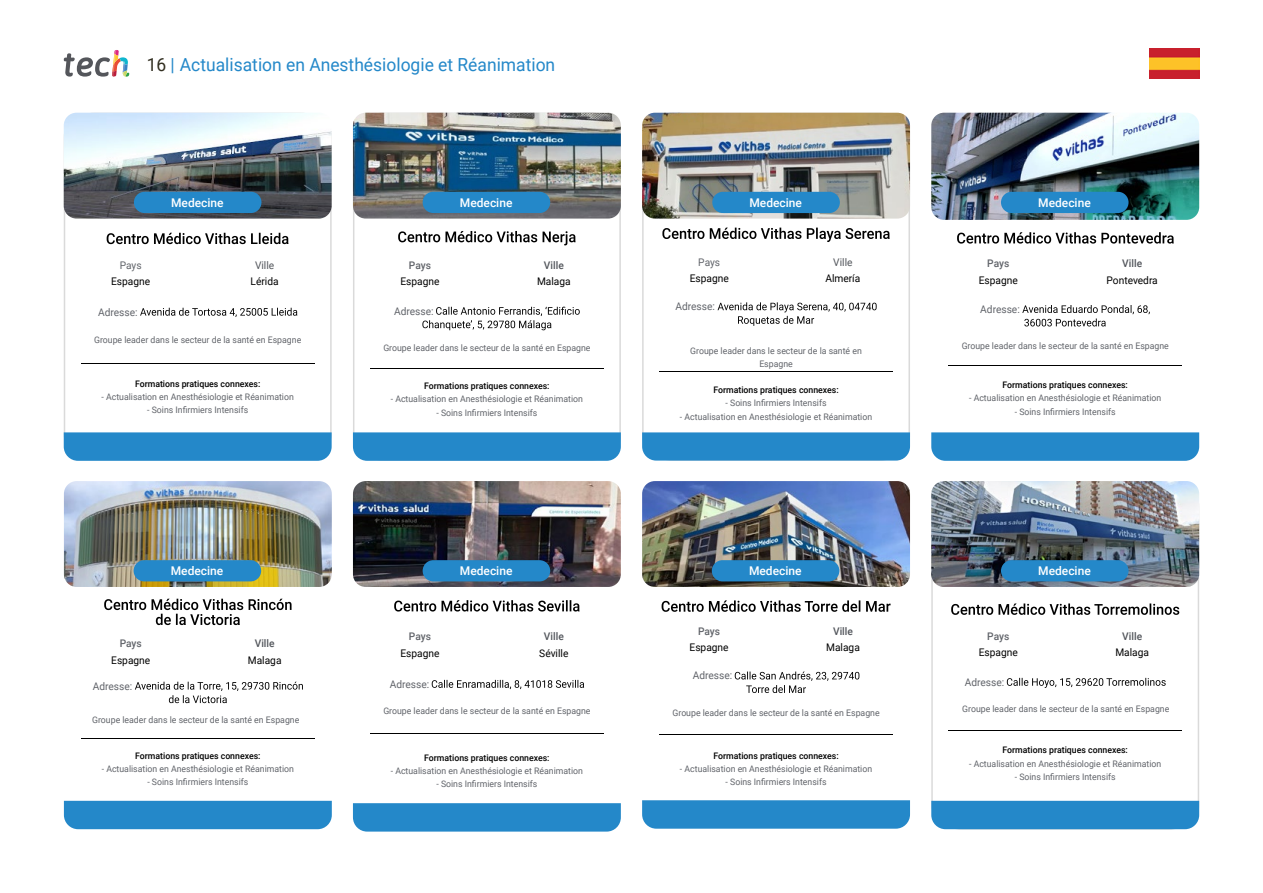
<style>
.page{position:relative;width:1263px;height:893px;background:#fff}
.page>*{position:absolute;margin:0;border:0;box-sizing:border-box;transform-origin:0 0}
.t1{font:18px "Roboto";color:#2488c9}
.t2{font:500 12px "Roboto";color:#fff}
.t3{font:10.5px "Roboto";color:#000}
.t4{font:10.5px "Roboto";color:#61646a}
.t5{font:500 10.5px "Roboto";color:#52555b}
.t6{font:500 10.5px "Roboto";letter-spacing:-.005em;color:#61646a}
.t7{font:10.5px "Roboto";color:#52555b}
.t8{font:9px/13.5px "Roboto";color:#61646a;text-align:center}
.t9{font:500 9px "Roboto";color:#000}
.s1{color:#312e20}
</style>
<div class="page">
<img style="left:1150px;top:49px;width:49px;height:30px">
<svg style="left:64px;top:50px;width:65px;height:27px"></svg>
<svg style="left:63px;top:112px;width:269px;height:337px"></svg>
<img style="left:64px;top:113px;width:268px;height:106px">
<div style="left:134px;top:192px;width:127px;height:21px;background:#2488c9;border-radius:11px"></div>
<svg style="left:64px;top:432px;width:268px;height:29px;background:#2b8bca"></svg>
<hr style="left:81px;top:363px;width:234px;height:1px;background:#000">
<svg style="left:107px;top:233px;width:182px;height:11px"></svg>
<svg style="left:140px;top:308px;width:157px;height:9px"></svg>
<svg style="left:352px;top:112px;width:269px;height:326px"></svg>
<img style="left:353px;top:113px;width:268px;height:106px">
<div style="left:423px;top:192px;width:127px;height:21px;background:#2488c9;border-radius:11px"></div>
<svg style="left:353px;top:432px;width:268px;height:29px;background:#2a8bca"></svg>
<hr style="left:370px;top:368px;width:234px;height:1px;background:#000">
<svg style="left:398px;top:231px;width:178px;height:14px"></svg>
<svg style="left:422px;top:307px;width:158px;height:23px"></svg>
<svg style="left:642px;top:112px;width:269px;height:325px"></svg>
<img style="left:642px;top:113px;width:268px;height:106px">
<div style="left:712px;top:192px;width:128px;height:21px;background:#2488c9;border-radius:11px"></div>
<svg style="left:642px;top:432px;width:268px;height:29px;background:#2c8cca"></svg>
<hr style="left:659px;top:372px;width:234px;height:1px;background:#000">
<svg style="left:662px;top:228px;width:228px;height:14px"></svg>
<svg style="left:717px;top:302px;width:160px;height:24px"></svg>
<img style="left:931px;top:113px;width:268px;height:107px">
<div style="left:1001px;top:192px;width:127px;height:21px;background:#2488c9;border-radius:11px"></div>
<svg style="left:931px;top:432px;width:268px;height:29px;background:#2b8bca"></svg>
<hr style="left:948px;top:366px;width:234px;height:1px;background:#000">
<svg style="left:957px;top:232px;width:217px;height:12px"></svg>
<svg style="left:1022px;top:305px;width:128px;height:21px"></svg>
<img style="left:64px;top:481px;width:268px;height:106px">
<div style="left:134px;top:560px;width:127px;height:21px;background:#2488c9;border-radius:11px"></div>
<div style="left:64px;top:801px;width:268px;height:28px;background:#2488c9"></div>
<hr style="left:81px;top:738px;width:234px;height:1px;background:#000">
<svg style="left:104px;top:599px;width:188px;height:26px"></svg>
<svg style="left:135px;top:682px;width:168px;height:21px"></svg>
<img style="left:353px;top:481px;width:268px;height:106px">
<div style="left:423px;top:560px;width:127px;height:21px;background:#2488c9;border-radius:11px"></div>
<svg style="left:353px;top:803px;width:268px;height:29px;background:#2a8bca"></svg>
<hr style="left:370px;top:734px;width:234px;height:1px;background:#000">
<svg style="left:394px;top:600px;width:186px;height:11px"></svg>
<svg style="left:432px;top:680px;width:152px;height:9px"></svg>
<img style="left:642px;top:481px;width:268px;height:106px">
<div style="left:712px;top:560px;width:127px;height:21px;background:#2488c9;border-radius:11px"></div>
<svg style="left:642px;top:800px;width:268px;height:29px;background:#2a8bca"></svg>
<hr style="left:659px;top:735px;width:234px;height:1px;background:#000">
<svg style="left:662px;top:600px;width:228px;height:12px"></svg>
<svg style="left:735px;top:671px;width:124px;height:22px"></svg>
<svg style="left:931px;top:519px;width:269px;height:311px"></svg>
<img style="left:931px;top:481px;width:268px;height:106px">
<div style="left:1001px;top:560px;width:127px;height:21px;background:#2488c9;border-radius:11px"></div>
<div style="left:931px;top:801px;width:268px;height:28px;background:#2488c9"></div>
<hr style="left:948px;top:730px;width:234px;height:1px;background:#000">
<svg style="left:951px;top:603px;width:228px;height:12px"></svg>
<svg style="left:1007px;top:678px;width:159px;height:10px"></svg>
<h1 class="t1" style="left:147px;top:52px;width:410px"><span class="s1">16</span> | Actualisation en Anesthésiologie et Réanimation</h1>
<h2 class="t2" style="left:171px;top:194px;width:54px">Medecine</h2>
<h2 class="t2" style="left:460px;top:194px;width:54px">Medecine</h2>
<h2 class="t2" style="left:749px;top:194px;width:54px">Medecine</h2>
<h2 class="t2" style="left:1038px;top:194px;width:54px">Medecine</h2>
<p class="t4" style="left:120px;top:258px;width:23px">Pays</p>
<p class="t3" style="left:111px;top:274px;width:41px">Espagne</p>
<p class="t7" style="left:255px;top:258px;width:21px">Ville</p>
<p class="t3" style="left:251px;top:274px;width:30px">Lérida</p>
<p class="t6" style="left:409px;top:258px;width:24px">Pays</p>
<p class="t3" style="left:400px;top:274px;width:41px">Espagne</p>
<p class="t5" style="left:544px;top:258px;width:21px">Ville</p>
<p class="t3" style="left:537px;top:274px;width:35px">Malaga</p>
<p class="t4" style="left:698px;top:254px;width:23px">Pays</p>
<p class="t3" style="left:690px;top:271px;width:41px">Espagne</p>
<p class="t7" style="left:833px;top:254px;width:21px">Ville</p>
<p class="t3" style="left:825px;top:271px;width:36px">Almería</p>
<p class="t6" style="left:987px;top:256px;width:24px">Pays</p>
<p class="t3" style="left:979px;top:272px;width:41px">Espagne</p>
<p class="t5" style="left:1122px;top:256px;width:21px">Ville</p>
<p class="t3" style="left:1106px;top:272px;width:53px">Pontevedra</p>
<p class="t4" style="left:98px;top:304px;width:41px">Adresse:</p>
<p class="t8" style="left:94px;top:333px;width:209px">Groupe leader dans le secteur de la santé en Espagne</p>
<p class="t9" style="left:135px;top:377px;width:127px">Formations pratiques connexes:</p>
<p class="t8" style="left:102px;top:389px;width:194px">- Actualisation en Anesthésiologie et Réanimation</p>
<p class="t8" style="left:147px;top:403px;width:102px">- Soins Infirmiers Intensifs</p>
<p class="t4" style="left:394px;top:304px;width:41px">Adresse:</p>
<p class="t8" style="left:383px;top:341px;width:209px">Groupe leader dans le secteur de la santé en Espagne</p>
<p class="t9" style="left:424px;top:380px;width:127px">Formations pratiques connexes:</p>
<p class="t8" style="left:391px;top:392px;width:194px">- Actualisation en Anesthésiologie et Réanimation</p>
<p class="t8" style="left:436px;top:405px;width:102px">- Soins Infirmiers Intensifs</p>
<p class="t4" style="left:675px;top:299px;width:41px">Adresse:</p>
<p class="t8" style="left:690px;top:343px;width:173px">Groupe leader dans le secteur de la santé en<br>Espagne</p>
<p class="t9" style="left:713px;top:384px;width:127px">Formations pratiques connexes:</p>
<p class="t8" style="left:726px;top:396px;width:102px">- Soins Infirmiers Intensifs</p>
<p class="t8" style="left:680px;top:409px;width:194px">- Actualisation en Anesthésiologie et Réanimation</p>
<p class="t4" style="left:980px;top:302px;width:41px">Adresse:</p>
<p class="t8" style="left:962px;top:339px;width:209px">Groupe leader dans le secteur de la santé en Espagne</p>
<p class="t9" style="left:1002px;top:379px;width:127px">Formations pratiques connexes:</p>
<p class="t8" style="left:969px;top:391px;width:194px">- Actualisation en Anesthésiologie et Réanimation</p>
<p class="t8" style="left:1015px;top:404px;width:102px">- Soins Infirmiers Intensifs</p>
<h2 class="t2" style="left:171px;top:563px;width:54px">Medecine</h2>
<h2 class="t2" style="left:460px;top:563px;width:54px">Medecine</h2>
<h2 class="t2" style="left:749px;top:563px;width:54px">Medecine</h2>
<h2 class="t2" style="left:1038px;top:563px;width:54px">Medecine</h2>
<p class="t6" style="left:120px;top:636px;width:24px">Pays</p>
<p class="t3" style="left:111px;top:652px;width:41px">Espagne</p>
<p class="t5" style="left:255px;top:636px;width:21px">Ville</p>
<p class="t3" style="left:248px;top:652px;width:35px">Malaga</p>
<p class="t6" style="left:409px;top:629px;width:24px">Pays</p>
<p class="t3" style="left:400px;top:645px;width:41px">Espagne</p>
<p class="t5" style="left:544px;top:629px;width:21px">Ville</p>
<p class="t3" style="left:539px;top:645px;width:31px">Séville</p>
<p class="t6" style="left:698px;top:623px;width:24px">Pays</p>
<p class="t3" style="left:689px;top:640px;width:41px">Espagne</p>
<p class="t5" style="left:833px;top:623px;width:21px">Ville</p>
<p class="t3" style="left:826px;top:640px;width:35px">Malaga</p>
<p class="t6" style="left:987px;top:628px;width:24px">Pays</p>
<p class="t3" style="left:979px;top:645px;width:41px">Espagne</p>
<p class="t5" style="left:1122px;top:628px;width:21px">Ville</p>
<p class="t3" style="left:1115px;top:645px;width:35px">Malaga</p>
<p class="t4" style="left:93px;top:678px;width:41px">Adresse:</p>
<p class="t8" style="left:92px;top:713px;width:209px">Groupe leader dans le secteur de la santé en Espagne</p>
<p class="t9" style="left:135px;top:749px;width:127px">Formations pratiques connexes:</p>
<p class="t8" style="left:102px;top:761px;width:194px">- Actualisation en Anesthésiologie et Réanimation</p>
<p class="t8" style="left:147px;top:775px;width:102px">- Soins Infirmiers Intensifs</p>
<p class="t4" style="left:390px;top:677px;width:41px">Adresse:</p>
<p class="t8" style="left:383px;top:704px;width:209px">Groupe leader dans le secteur de la santé en Espagne</p>
<p class="t9" style="left:424px;top:751px;width:127px">Formations pratiques connexes:</p>
<p class="t8" style="left:391px;top:764px;width:194px">- Actualisation en Anesthésiologie et Réanimation</p>
<p class="t8" style="left:436px;top:777px;width:102px">- Soins Infirmiers Intensifs</p>
<p class="t4" style="left:693px;top:668px;width:41px">Adresse:</p>
<p class="t8" style="left:672px;top:706px;width:209px">Groupe leader dans le secteur de la santé en Espagne</p>
<p class="t9" style="left:713px;top:749px;width:127px">Formations pratiques connexes:</p>
<p class="t8" style="left:680px;top:761px;width:194px">- Actualisation en Anesthésiologie et Réanimation</p>
<p class="t8" style="left:726px;top:775px;width:102px">- Soins Infirmiers Intensifs</p>
<p class="t4" style="left:965px;top:675px;width:41px">Adresse:</p>
<p class="t8" style="left:962px;top:701px;width:209px">Groupe leader dans le secteur de la santé en Espagne</p>
<p class="t9" style="left:1002px;top:744px;width:127px">Formations pratiques connexes:</p>
<p class="t8" style="left:969px;top:756px;width:194px">- Actualisation en Anesthésiologie et Réanimation</p>
<p class="t8" style="left:1015px;top:769px;width:102px">- Soins Infirmiers Intensifs</p>
</div>
